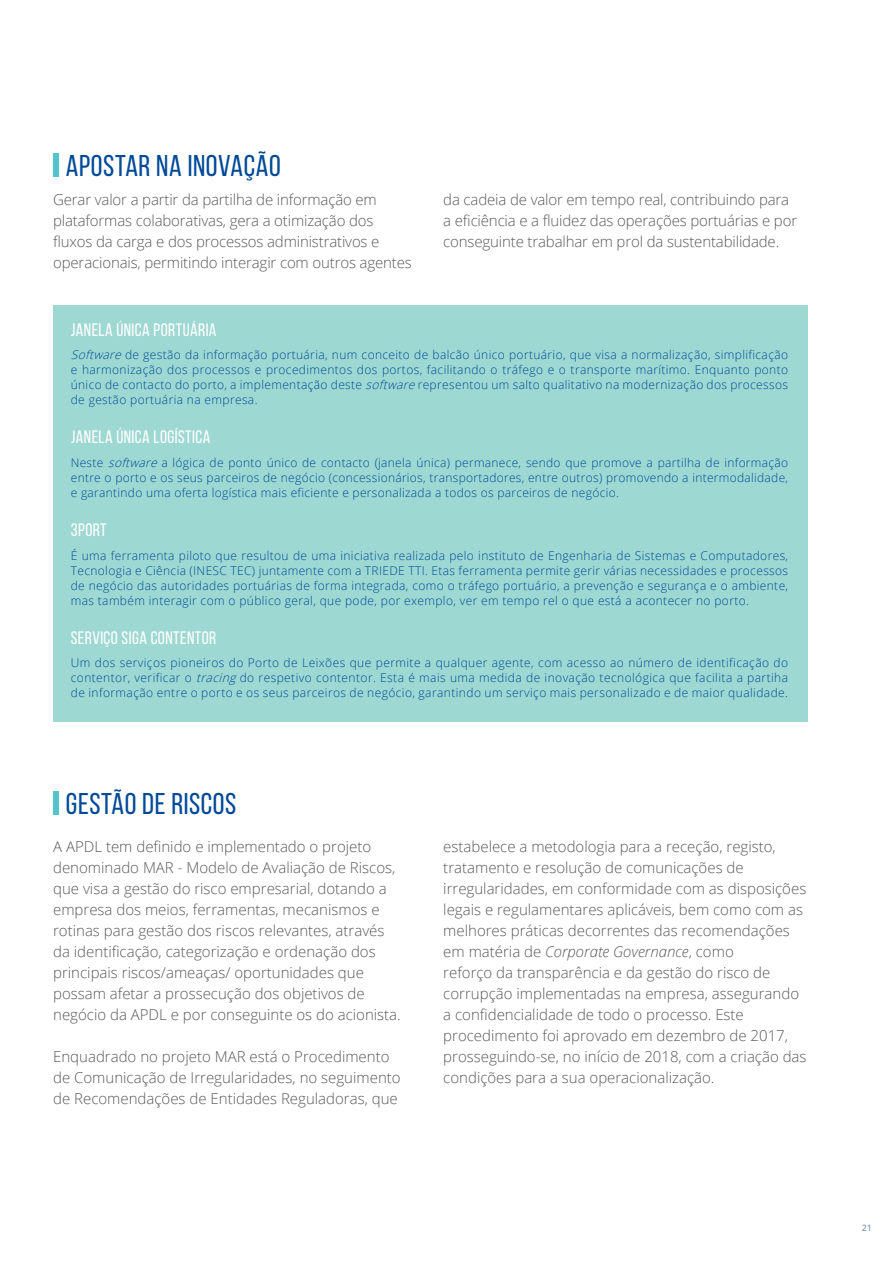
<style>
.page{position:relative;width:893px;height:1263px;background:#fff}
.page>*{position:absolute;margin:0;border:0;box-sizing:border-box;transform-origin:0 0}
.t1{font:30px "Bebas Neue";letter-spacing:.02em;color:#004a98}
.t2{font:18px "Bebas Neue";letter-spacing:.025em;color:#fff}
.t3{font:300 15px/21px "Open Sans";color:#58595b}
.t4{font:300 12px/15px "Open Sans";letter-spacing:.03em;color:#004a98;text-align:justify}
.t5{font:600 9px "Open Sans";color:#80a5cb}
.s1{font-style:italic}
</style>
<div class="page">
<div style="left:53px;top:153px;width:5px;height:23px;background:#53c4cc"></div>
<div style="left:53px;top:791px;width:5px;height:23px;background:#53c4cc"></div>
<div style="left:53px;top:306px;width:755px;height:416px;background:#9ed8d2"></div>
<h1 class="t1" style="left:66px;top:149px;width:216px">APOSTAR NA INOVAÇÃO</h1>
<p class="t3" style="left:53px;top:189px;width:360px">Gerar valor a partir da partilha de informação em plataformas colaborativas, gera a otimização dos fluxos da carga e dos processos administrativos e operacionais, permitindo interagir com outros agentes</p>
<p class="t3" style="left:443px;top:188px;width:355px">da cadeia de valor em tempo real, contribuindo para a eficiência e a fluidez das operações portuárias e por conseguinte trabalhar em prol da sustentabilidade.</p>
<h2 class="t2" style="left:71px;top:320px;width:147px">JANELA ÚNICA PORTUÁRIA</h2>
<p class="t4" style="left:71px;top:347px;width:719px"><span class="s1">Software</span>de gestão da informação portuária, num conceito de balcão único portuário, que visa a normalização, simplificação e harmonização dos processos e procedimentos dos portos, facilitando o tráfego e o transporte marítimo. Enquanto ponto único de contacto do porto, a implementação deste <span class="s1">software</span>representou um salto qualitativo na modernização dos processos de gestão portuária na empresa.</p>
<h2 class="t2" style="left:71px;top:427px;width:141px">JANELA ÚNICA LOGÍSTICA</h2>
<p class="t4" style="left:71px;top:455px;width:719px">Neste <span class="s1">software</span>a lógica de ponto único de contacto (janela única) permanece, sendo que promove a partilha de informação entre o porto e os seus parceiros de negócio (concessionários, transportadores, entre outros) promovendo a intermodalidade, e garantindo uma oferta logística mais eficiente e personalizada a todos os parceiros de negócio.</p>
<h2 class="t2" style="left:71px;top:520px;width:38px">3PORT</h2>
<p class="t4" style="left:71px;top:547px;width:719px">É uma ferramenta piloto que resultou de uma iniciativa realizada pelo instituto de Engenharia de Sistemas e Computadores, Tecnologia e Ciência (INESC TEC) juntamente com a TRIEDE TTI. Etas ferramenta permite gerir várias necessidades e processos de negócio das autoridades portuárias de forma integrada, como o tráfego portuário, a prevenção e segurança e o ambiente, mas também interagir com o público geral, que pode, por exemplo, ver em tempo rel o que está a acontecer no porto.</p>
<h2 class="t2" style="left:71px;top:627px;width:147px">SERVIÇO SIGA CONTENTOR</h2>
<p class="t4" style="left:71px;top:655px;width:719px">Um dos serviços pioneiros do Porto de Leixões que permite a qualquer agente, com acesso ao número de identificação do contentor, verificar o <span class="s1">tracing</span>do respetivo contentor. Esta é mais uma medida de inovação tecnológica que facilita a partiha de informação entre o porto e os seus parceiros de negócio, garantindo um serviço mais personalizado e de maior qualidade.</p>
<h1 class="t1" style="left:66px;top:787px;width:172px">GESTÃO DE RISCOS</h1>
<p class="t3" style="left:53px;top:836px;width:349px">A APDL tem definido e implementado o projeto denominado MAR - Modelo de Avaliação de Riscos, que visa a gestão do risco empresarial, dotando a empresa dos meios, ferramentas, mecanismos e rotinas para gestão dos riscos relevantes, através da identificação, categorização e ordenação dos principais riscos/ameaças/ oportunidades que possam afetar a prossecução dos objetivos de negócio da APDL e por conseguinte os do acionista.</p>
<p class="t3" style="left:53px;top:1046px;width:349px">Enquadrado no projeto MAR está o Procedimento de Comunicação de Irregularidades, no seguimento de Recomendações de Entidades Reguladoras, que</p>
<p class="t3" style="left:443px;top:836px;width:365px">estabelece a metodologia para a receção, registo, tratamento e resolução de comunicações de irregularidades, em conformidade com as disposições legais e regulamentares aplicáveis, bem como com as melhores práticas decorrentes das recomendações em matéria de <span class="s1">Corporate Governance</span>, como<br>reforço da transparência e da gestão do risco de corrupção implementadas na empresa, assegurando a confidencialidade de todo o processo. Este procedimento foi aprovado em dezembro de 2017, prosseguindo-se, no início de 2018, com a criação das condições para a sua operacionalização.</p>
<p class="t5" style="left:862px;top:1222px;width:12px">21</p>
</div>
